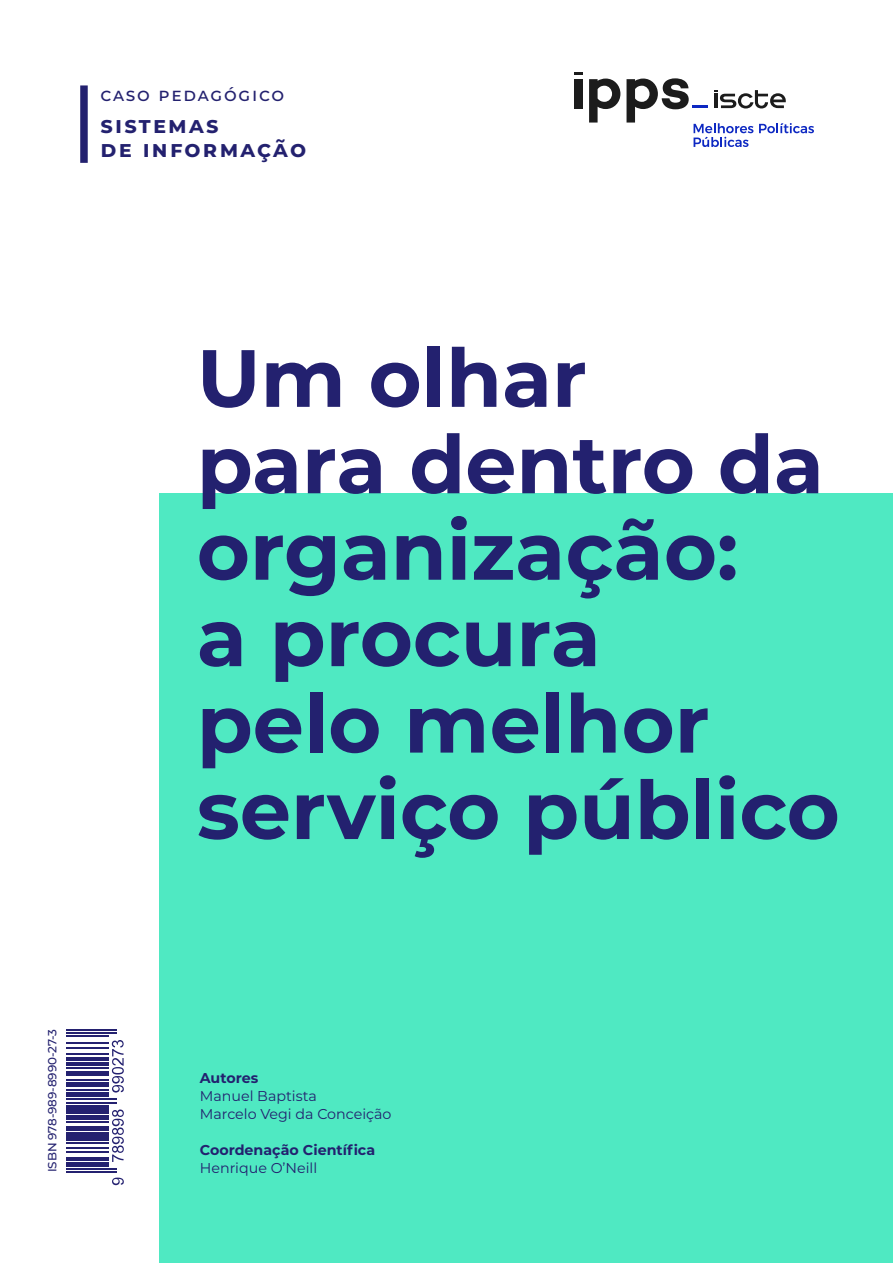
<style>
.page{position:relative;width:893px;height:1263px;background:#fff}
.page>*{position:absolute;margin:0;border:0;box-sizing:border-box;transform-origin:0 0}
.t1{font:700 81px/86.4px "Montserrat";color:#23216f}
.t2{font:700 22.5px/24px "Montserrat";letter-spacing:.1em;color:#23216f}
.t3{font:500 18px "Montserrat";letter-spacing:.1em;color:#23216f}
.t4{font:14.25px/18px "Montserrat";color:#23216f}
.t5{font:700 14.25px "Montserrat";color:#23216f}
.t6{font:500 11.85px "Montserrat";letter-spacing:-.01em;color:#23216f}
</style>
<div class="page">
<hr style="left:51px;top:1171px;width:66px;height:2px;background:#242170">
<hr style="left:51px;top:1168px;width:66px;height:2px;background:#242170">
<div style="left:51px;top:1162px;width:58px;height:5px;background:#242170"></div>
<hr style="left:51px;top:1158px;width:58px;height:3px;background:#242170">
<hr style="left:51px;top:1152px;width:58px;height:1px;background:#242170">
<hr style="left:51px;top:1147px;width:58px;height:1px;background:#242170">
<hr style="left:51px;top:1142px;width:58px;height:2px;background:#242170">
<div style="left:51px;top:1136px;width:58px;height:5px;background:#242170"></div>
<hr style="left:51px;top:1132px;width:58px;height:3px;background:#242170">
<hr style="left:51px;top:1126px;width:58px;height:4px;background:#242170">
<hr style="left:51px;top:1121px;width:58px;height:2px;background:#242170">
<div style="left:51px;top:1115px;width:58px;height:5px;background:#242170"></div>
<hr style="left:51px;top:1111px;width:58px;height:3px;background:#242170">
<hr style="left:51px;top:1105px;width:58px;height:4px;background:#242170">
<hr style="left:51px;top:1102px;width:66px;height:1px;background:#242170">
<hr style="left:51px;top:1099px;width:66px;height:1px;background:#242170">
<hr style="left:51px;top:1093px;width:58px;height:4px;background:#242170">
<hr style="left:51px;top:1089px;width:58px;height:2px;background:#242170">
<hr style="left:51px;top:1082px;width:58px;height:4px;background:#242170">
<hr style="left:51px;top:1079px;width:58px;height:1px;background:#242170">
<div style="left:51px;top:1071px;width:58px;height:5px;background:#242170"></div>
<hr style="left:51px;top:1067px;width:58px;height:1px;background:#242170">
<hr style="left:51px;top:1062px;width:58px;height:3px;background:#242170">
<hr style="left:51px;top:1058px;width:58px;height:3px;background:#242170">
<hr style="left:51px;top:1053px;width:58px;height:2px;background:#242170">
<hr style="left:51px;top:1047px;width:58px;height:2px;background:#242170">
<hr style="left:51px;top:1043px;width:58px;height:1px;background:#242170">
<hr style="left:51px;top:1035px;width:58px;height:2px;background:#242170">
<hr style="left:51px;top:1032px;width:66px;height:2px;background:#242170">
<hr style="left:51px;top:1029px;width:66px;height:1px;background:#242170">
<svg style="left:112px;top:1177px;width:12px;height:8px"></svg>
<svg style="left:112px;top:1109px;width:12px;height:53px"></svg>
<svg style="left:112px;top:1040px;width:12px;height:52px"></svg>
<div style="left:28px;top:1022px;width:38px;height:163px;background:#fff"></div>
<div style="left:159px;top:493px;width:734px;height:770px;background:#4fe9c2"></div>
<svg style="left:589px;top:79px;width:31px;height:44px"></svg>
<div style="left:574px;top:79px;width:8px;height:30px;background:#1c1c1c"></div>
<svg style="left:574px;top:72px;width:8px;height:3px"></svg>
<svg style="left:626px;top:78px;width:188px;height:69px"></svg>
<div style="left:80px;top:85px;width:8px;height:78px;background:#23216f"></div>
<p class="t3" style="left:101px;top:82px;width:185px">CASO PEDAGÓGICO</p>
<p class="t2" style="left:101px;top:112px;width:207px">sistemas<br>de informação</p>
<p class="t6" style="left:44px;top:1172px;width:145px;rotate:-90deg">ISBN 978-989-8990-27-3</p>
<p class="t1" style="left:197px;top:331px;width:644px">Um olhar<br>para dentro da organização:<br>a procura<br>pelo melhor serviço público</p>
<p class="t5" style="left:200px;top:1068px;width:60px">Autores</p>
<p class="t4" style="left:200px;top:1087px;width:193px">Manuel Baptista<br>Marcelo Vegi da Conceição</p>
<p class="t5" style="left:200px;top:1140px;width:177px">Coordenação Científica</p>
<p class="t4" style="left:200px;top:1159px;width:119px">Henrique O’Neill</p>
</div>
